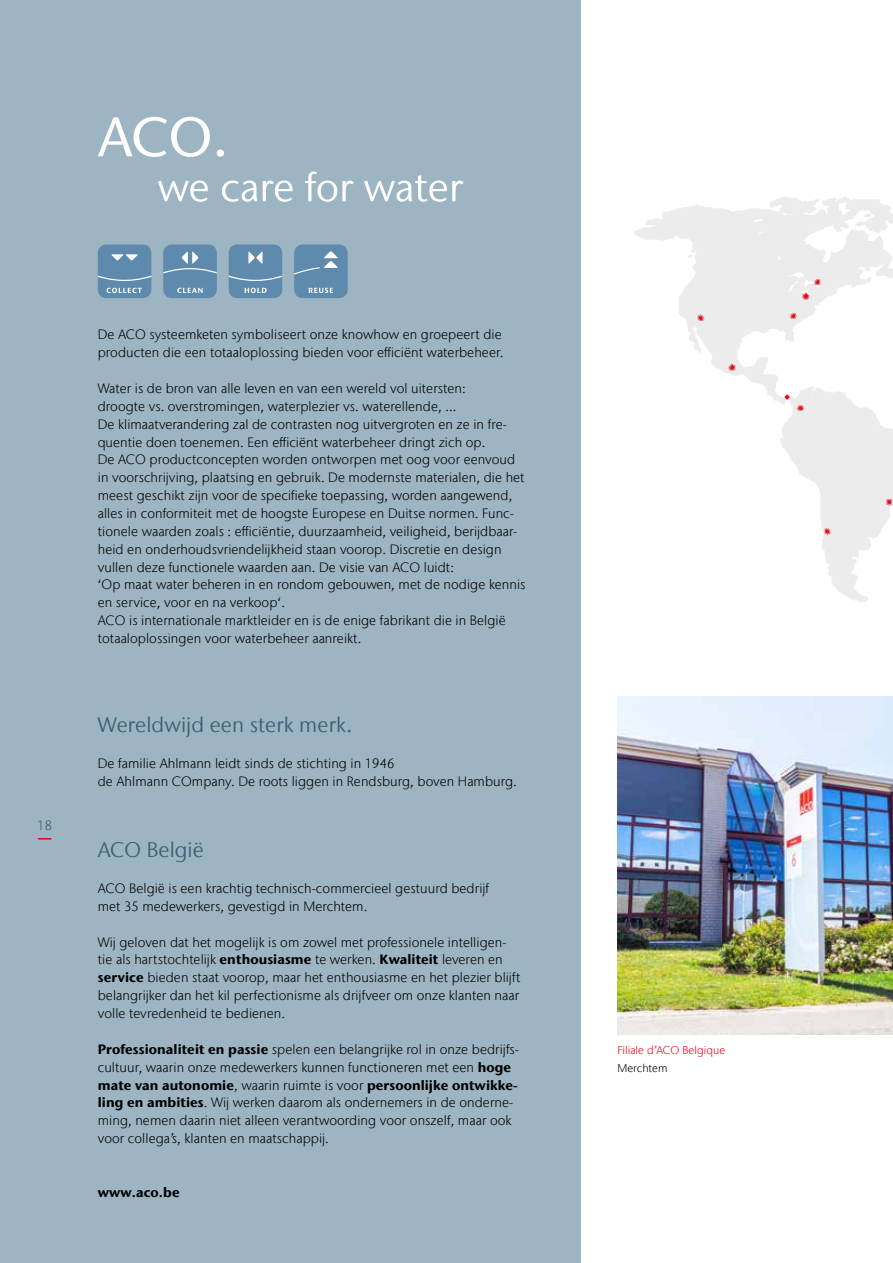
<style>
.page{position:relative;width:893px;height:1263px;background:#fff}
.page>*{position:absolute;margin:0;border:0;box-sizing:border-box;transform-origin:0 0}
.t1{font:21px "Stone Sans IIITC Com";letter-spacing:.005em;color:#415f77}
.t2{font:300 13.5px/17.9px "Stone Sans IIITC Com";letter-spacing:.005em;color:#000}
.t3{font:700 13.5px "Stone Sans IIITC Com";letter-spacing:.005em;color:#000}
.t4{font:300 13.5px "Stone Sans IIITC Com";color:#575756}
.t5{font:300 11.25px "Stone Sans IIITC Com";letter-spacing:.005em;color:#e30613}
.t6{font:300 11.25px "Stone Sans IIITC Com";letter-spacing:.005em;color:#000}
.s1{font-weight:700}
</style>
<div class="page">
<img style="left:617px;top:697px;width:276px;height:338px">
<img style="left:634px;top:197px;width:259px;height:405px">
<div style="left:0;top:0;width:581px;height:1263px;background:#9db5c3"></div>
<svg style="left:98px;top:117px;width:112px;height:40px"></svg>
<svg style="left:217px;top:149px;width:7px;height:8px"></svg>
<svg style="left:158px;top:181px;width:50px;height:21px"></svg>
<svg style="left:222px;top:181px;width:35px;height:21px"></svg>
<svg style="left:263px;top:181px;width:29px;height:21px"></svg>
<svg style="left:305px;top:172px;width:49px;height:30px"></svg>
<svg style="left:364px;top:175px;width:99px;height:27px"></svg>
<div style="left:98px;top:245px;width:53px;height:53px;background:#5e8aae;border-radius:9px"></div>
<svg style="left:98px;top:254px;width:53px;height:39px"></svg>
<div style="left:163px;top:245px;width:54px;height:53px;background:#5e8aae;border-radius:9px"></div>
<svg style="left:163px;top:251px;width:54px;height:42px"></svg>
<div style="left:229px;top:245px;width:53px;height:53px;background:#5e8aae;border-radius:9px"></div>
<svg style="left:229px;top:251px;width:53px;height:42px"></svg>
<div style="left:294px;top:245px;width:54px;height:53px;background:#5e8aae;border-radius:9px"></div>
<svg style="left:294px;top:251px;width:44px;height:24px"></svg>
<svg style="left:309px;top:288px;width:24px;height:5px"></svg>
<svg style="left:38px;top:838px;width:13px;height:1px"></svg>
<p class="t4" style="left:37px;top:816px;width:16px">18</p>
<p class="t2" style="left:98px;top:326px;width:407px">De ACO systeemketen symboliseert onze knowhow en groepeert die producten die een totaaloplossing bieden voor efficiënt waterbeheer.</p>
<p class="t2" style="left:98px;top:379px;width:429px">Water is de bron van alle leven en van een wereld vol uitersten:<br>droogte vs. overstromingen, waterplezier vs. waterellende, …<br>De klimaatverandering zal de contrasten nog uitvergroten en ze in fre&shy;quentie doen toenemen. Een efficiënt waterbeheer dringt zich op.<br>De ACO productconcepten worden ontworpen met oog voor eenvoud in voorschrijving, plaatsing en gebruik. De modernste materialen, die het meest geschikt zijn voor de specifieke toepassing, worden aangewend, alles in conformiteit met de hoogste Europese en Duitse normen. Func&shy;tionele waarden zoals : efficiëntie, duurzaamheid, veiligheid, berijdbaar&shy;heid en onderhoudsvriendelijkheid staan voorop. Discretie en design vullen deze functionele waarden aan. De visie van ACO luidt:<br>‘Op maat water beheren in en rondom gebouwen, met de nodige kennis en service, voor en na verkoop‘.<br>ACO is internationale marktleider en is de enige fabrikant die in België totaaloplossingen voor waterbeheer aanreikt.</p>
<h1 class="t1" style="left:98px;top:712px;width:256px">Wereldwijd een sterk merk.</h1>
<p class="t2" style="left:98px;top:754px;width:421px">De familie Ahlmann leidt sinds de stichting in 1946<br>de Ahlmann COmpany. De roots liggen in Rendsburg, boven Hamburg.</p>
<h1 class="t1" style="left:98px;top:837px;width:108px">ACO België</h1>
<p class="t2" style="left:98px;top:879px;width:393px">ACO België is een krachtig technisch-commercieel gestuurd bedrijf met 35 medewerkers, gevestigd in Merchtem.</p>
<p class="t2" style="left:98px;top:933px;width:424px">Wij geloven dat het mogelijk is om zowel met professionele intelligen&shy;tie als hartstochtelijk <span class="s1">enthousiasme</span> te werken. <span class="s1">Kwaliteit</span> leveren en <span class="s1">service</span> bieden staat voorop, maar het enthousiasme en het plezier blijft belangrijker dan het kil perfectionisme als drijfveer om onze klanten naar volle tevredenheid te bedienen.</p>
<p class="t2" style="left:98px;top:1040px;width:423px"><span class="s1">Professionaliteit en passie</span> spelen een belangrijke rol in onze bedrijfs&shy;cultuur, waarin onze medewerkers kunnen functioneren met een <span class="s1">hoge mate van autonomie</span>, waarin ruimte is voor <span class="s1">persoonlijke ontwikke&shy;ling en ambities</span>. Wij werken daarom als ondernemers in de onderne&shy;ming, nemen daarin niet alleen verantwoording voor onszelf, maar ook voor collega’s, klanten en maatschappij.</p>
<p class="t3" style="left:98px;top:1183px;width:83px">www.aco.be</p>
<p class="t5" style="left:617px;top:1043px;width:109px">Filiale d’ACO Belgique</p>
<p class="t6" style="left:617px;top:1061px;width:52px">Merchtem</p>
</div>
